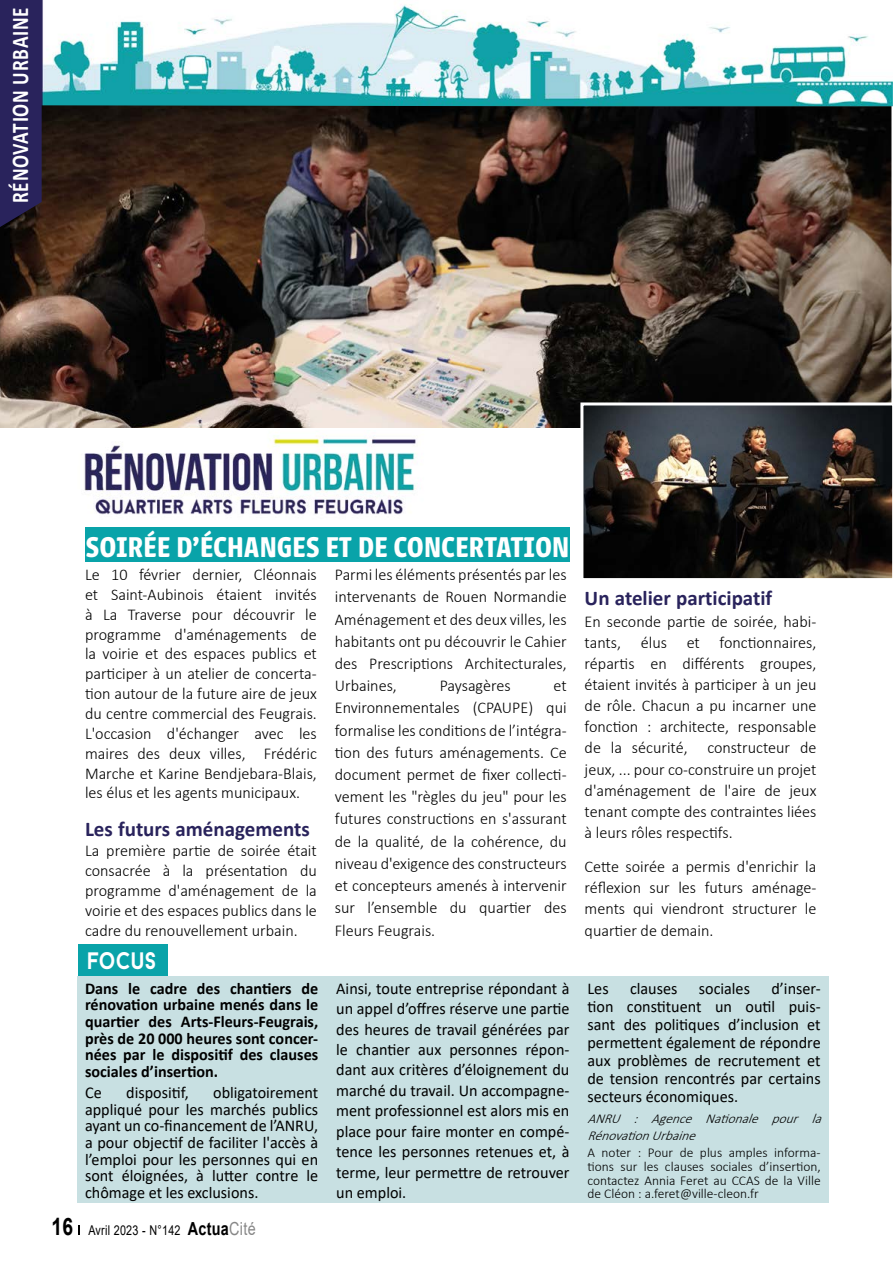
<style>
.page{position:relative;width:893px;height:1263px;background:#fff}
.page>*{position:absolute;margin:0;border:0;box-sizing:border-box;transform-origin:0 0}
.PNRU-Titre{font:600 31.5px "Urbana";letter-spacing:.015em;color:#fff}
.Livre_-_Titre{font:700 24px "Calibri";letter-spacing:.04em;color:#fff;scale:.8 1}
.Livre_-_Titre-2{font:700 24px "Baron Neue";color:#fff;scale:.88 1}
.PNRU-Titre_bleu{font:700 21px "Calibri";color:#29235c}
.PNRU-Texte_portrait{font:300 16.5px/22.2px "Calibri";color:#000;text-align:justify}
.PNRU-Texte_portrait-2{font:16.5px/20.4px "Calibri";color:#000;text-align:justify}
.PNRU-Texte_portrait-3{font:700 16.5px/16.6px "Calibri";color:#000;text-align:justify}
.PNRU-Texte_portrait-4{font:300 13.5px/13.6px "Calibri";color:#000;text-align:justify}
.PNRU-Texte_portrait-5{font:italic 300 13.5px/16.6px "Calibri";color:#000}
.t1{font:13.5px "Arial";letter-spacing:.02em;color:#000;scale:.8 1}
.s1{font-weight:700;font-size:24px}
.s2{font-weight:700;font-size:18px}
.s3{font-size:18px;color:#878787}
</style>
<div class="page">
<img style="left:0;top:106px;width:893px;height:322px">
<img style="left:42px;top:0;width:851px;height:106px">
<img style="left:84px;top:435px;width:332px;height:80px">
<div style="left:0;top:0;width:42px;height:227px;background:#29235c"></div>
<div style="left:85px;top:528px;width:485px;height:34px;background:#09a3a9"></div>
<svg style="left:580px;top:402px;width:313px;height:177px;background:#33302e"></svg>
<div style="left:77px;top:976px;width:752px;height:227px;background:#c8e0e2"></div>
<div style="left:79px;top:944px;width:89px;height:31px;background:#09a3a9"></div>
<p class="Livre_-_Titre" style="left:3px;top:203px;width:246px;rotate:-90deg">RÉNOVATION URBAINE</p>
<p class="PNRU-Titre" style="left:86px;top:529px;width:485px">SOIRÉE D'ÉCHANGES ET DE CONCERTATION</p>
<p class="PNRU-Texte_portrait" style="left:85px;top:564px;width:233px;line-height:19.8px">Le 10 février dernier, Cléonnais et Saint-Aubinois étaient invités à La Traverse pour découvrir le programme d'aménagements de la voirie et des espaces publics et participer à un atelier de concerta&shy;tion autour de la future aire de jeux du centre commercial des Feugrais.<br>L'occasion d'échanger avec les maires des deux villes, Frédéric Marche et Karine Bendjebara-Blais, les élus et les agents municipaux.</p>
<p class="PNRU-Titre_bleu" style="left:85px;top:814px;width:226px">Les futurs aménagements</p>
<p class="PNRU-Texte_portrait" style="left:85px;top:841px;width:233px;line-height:19.8px">La première partie de soirée était consacrée à la présentation du programme d'aménagement de la voirie et des espaces publics dans le cadre du renouvellement urbain.</p>
<p class="PNRU-Texte_portrait" style="left:335px;top:563px;width:233px">Parmi les éléments présentés par les intervenants de Rouen Normandie Aménagement et des deux villes, les habitants ont pu découvrir le Cahier des Prescriptions Architecturales, Urbaines,</p>
<p class="PNRU-Texte_portrait" style="left:440px;top:674px;width:72px">Paysagères</p>
<p class="PNRU-Texte_portrait" style="left:335px;top:674px;width:233px;text-indent:219px">et Environnementales (CPAUPE) qui formalise les conditions de l’intégra&shy;tion des futurs aménagements. Ce document permet de fixer collecti&shy;vement les "règles du jeu" pour les futures constructions en s'assurant de la qualité, de la cohérence, du niveau d'exigence des constructeurs et concepteurs amenés à intervenir sur l’ensemble du quartier des Fleurs Feugrais.</p>
<p class="Livre_-_Titre-2" style="left:87px;top:945px;width:81px">FOCUS</p>
<p class="PNRU-Titre_bleu" style="left:585px;top:583px;width:189px">Un atelier participatif</p>
<p class="PNRU-Texte_portrait" style="left:585px;top:610px;width:233px;line-height:21.1px">En seconde partie de soirée, habi&shy;tants, élus et fonctionnaires, répartis en différents groupes, étaient invités à participer à un jeu de rôle. Chacun a pu incarner une fonction : architecte, responsable de la sécurité, constructeur de jeux, ... pour co-construire un projet d'aménagement de l'aire de jeux tenant compte des contraintes liées à leurs rôles respectifs.</p>
<p class="PNRU-Texte_portrait" style="left:585px;top:856px;width:233px;line-height:21.1px">Cette soirée a permis d'enrichir la réflexion sur les futurs aménage&shy;ments qui viendront structurer le quartier de demain.</p>
<p class="PNRU-Texte_portrait-3" style="left:85px;top:979px;width:235px">Dans le cadre des chantiers de rénovation urbaine menés dans le quartier des Arts-Fleurs-Feugrais, près de 20 000 heures sont concer&shy;nées par le dispositif des clauses sociales d’insertion.</p>
<p class="PNRU-Texte_portrait-2" style="left:85px;top:1082px;width:18px">Ce</p>
<p class="PNRU-Texte_portrait-2" style="left:126px;top:1082px;width:64px">dispositif,</p>
<p class="PNRU-Texte_portrait-2" style="left:85px;top:1084px;width:235px;line-height:16.6px;text-indent:128px">obligatoirement appliqué pour les marchés publics ayant un co-financement de l’ANRU, a pour objectif de faciliter l'accès à l’emploi pour les personnes qui en sont éloignées, à lutter contre le chômage et les exclusions.</p>
<p class="t1" style="left:52px;top:1221px;width:257px"><span class="s1">16</span> Avril 2023 - N°142 <span class="s2">Actua</span><span class="s3">Cité</span></p>
<p class="PNRU-Texte_portrait-2" style="left:336px;top:977px;width:235px">Ainsi, toute entreprise répondant à un appel d’offres réserve une partie des heures de travail générées par le chantier aux personnes répon&shy;dant aux critères d’éloignement du marché du travail. Un accompagne&shy;ment professionnel est alors mis en place pour faire monter en compé&shy;tence les personnes retenues et, à terme, leur permettre de retrouver un emploi.</p>
<p class="PNRU-Texte_portrait-2" style="left:587px;top:977px;width:23px">Les</p>
<p class="PNRU-Texte_portrait-2" style="left:630px;top:977px;width:49px">clauses</p>
<p class="PNRU-Texte_portrait-2" style="left:699px;top:977px;width:53px">sociales</p>
<p class="PNRU-Texte_portrait-2" style="left:587px;top:979px;width:235px;line-height:18.1px;text-indent:184px">d’inser&shy;tion constituent un outil puis&shy;sant des politiques d’inclusion et permettent également de répondre aux problèmes de recrutement et de tension rencontrés par certains secteurs économiques.</p>
<p class="PNRU-Texte_portrait-5" style="left:587px;top:1110px;width:241px">ANRU : Agence Nationale pour la<br>RénovationUrbaine</p>
<p class="PNRU-Texte_portrait-4" style="left:587px;top:1146px;width:235px">A noter : Pour de plus amples informa&shy;tions sur les clauses sociales d’insertion, contactez Annia Feret au CCAS de la Ville de Cléon : a.feret@ville-cleon.fr</p>
</div>
